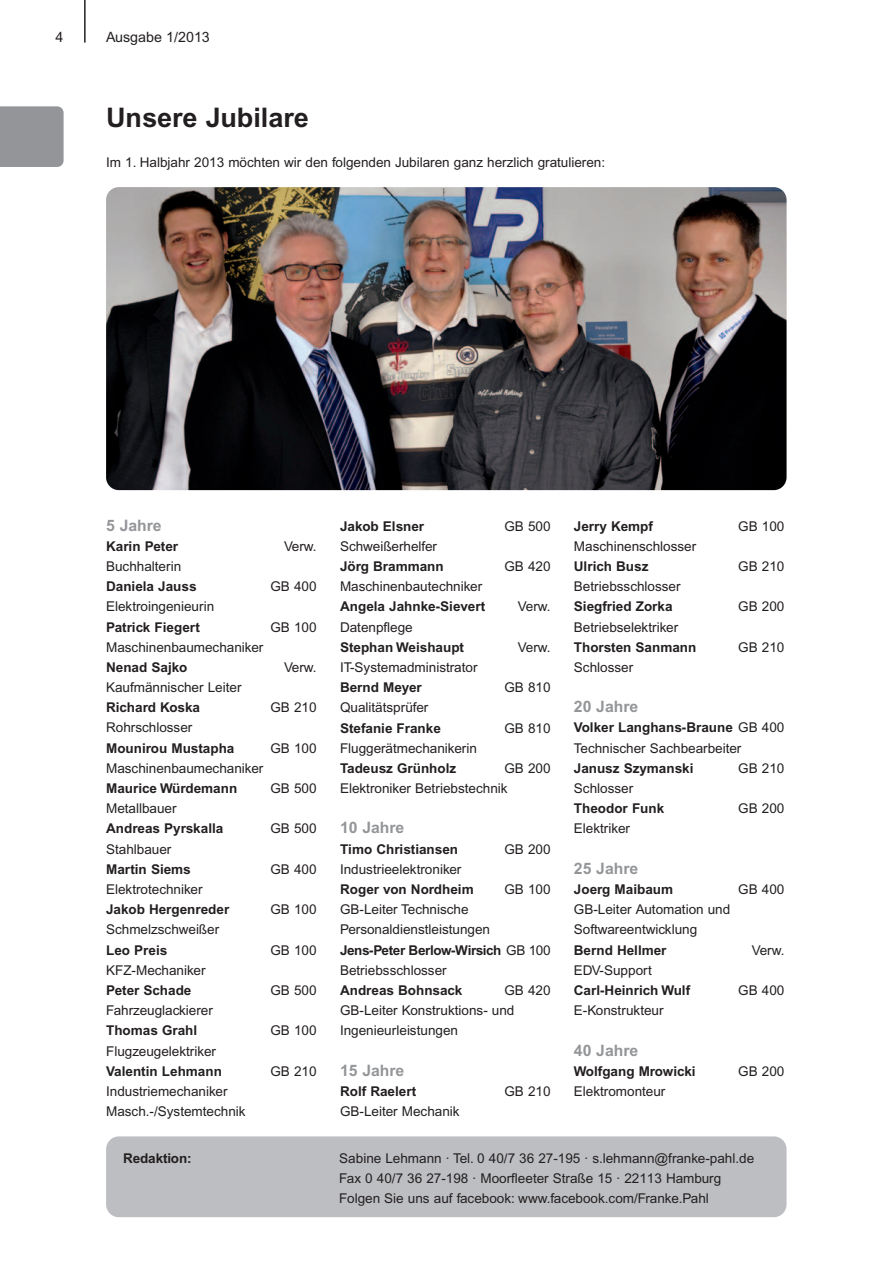
<style>
.page{position:relative;width:893px;height:1263px;background:#fff}
.page>*{position:absolute;margin:0;border:0;box-sizing:border-box;transform-origin:0 0}
.t1{font:700 27px "Arial";color:#231f20}
.t2{font:700 15.75px "Arial";color:#939598}
.t3{font:14.25px "Arial";color:#231f20}
.t4{font:13.5px/20.2px "Arial";color:#231f20}
.t5{font:700 13.5px "Arial";color:#231f20}
.s1{font-weight:700}
</style>
<div class="page">
<hr style="left:84px;top:0;width:2px;height:43px;background:#231f20">
<div style="left:106px;top:1136px;width:680px;height:81px;background:#bdbec1;border-radius:13px"></div>
<div style="left:0;top:106px;width:64px;height:61px;background:#939598"></div>
<img style="left:106px;top:187px;width:680px;height:303px;border-radius:13px">
<p class="t3" style="left:56px;top:32px;width:9px">4</p>
<p class="t3" style="left:106px;top:32px;width:105px">Ausgabe 1/2013</p>
<h1 class="t1" style="left:106px;top:107px;width:204px">Unsere Jubilare</h1>
<p class="t4" style="left:106px;top:153px;width:500px">Im 1. Halbjahr 2013 möchten wir den folgenden Jubilaren ganz herzlich gratulieren:</p>
<p class="t2" style="left:106px;top:519px;width:57px">5 Jahre</p>
<p class="t5" style="left:106px;top:541px;width:73px">Karin Peter</p>
<p class="t4" style="left:284px;top:537px;width:34px">Verw.</p>
<p class="t4" style="left:106px;top:557px;width:77px">Buchhalterin</p>
<p class="t5" style="left:106px;top:581px;width:92px">Daniela Jauss</p>
<p class="t4" style="left:270px;top:577px;width:48px">GB 400</p>
<p class="t4" style="left:106px;top:597px;width:110px">Elektroingenieurin</p>
<p class="t5" style="left:106px;top:622px;width:95px">Patrick Fiegert</p>
<p class="t4" style="left:270px;top:618px;width:48px">GB 100</p>
<p class="t4" style="left:106px;top:638px;width:159px">Maschinenbaumechaniker</p>
<p class="t5" style="left:106px;top:662px;width:83px">Nenad Sajko</p>
<p class="t4" style="left:284px;top:658px;width:34px">Verw.</p>
<p class="t4" style="left:106px;top:678px;width:137px">Kaufmännischer Leiter</p>
<p class="t5" style="left:106px;top:703px;width:96px">Richard Koska</p>
<p class="t4" style="left:270px;top:698px;width:48px">GB 210</p>
<p class="t4" style="left:106px;top:719px;width:88px">Rohrschlosser</p>
<p class="t5" style="left:106px;top:743px;width:130px">Mounirou Mustapha</p>
<p class="t4" style="left:270px;top:739px;width:48px">GB 100</p>
<p class="t4" style="left:106px;top:759px;width:159px">Maschinenbaumechaniker</p>
<p class="t5" style="left:106px;top:783px;width:133px">Maurice Würdemann</p>
<p class="t4" style="left:270px;top:779px;width:48px">GB 500</p>
<p class="t4" style="left:106px;top:799px;width:72px">Metallbauer</p>
<p class="t5" style="left:106px;top:824px;width:119px">Andreas Pyrskalla</p>
<p class="t4" style="left:270px;top:820px;width:48px">GB 500</p>
<p class="t4" style="left:106px;top:840px;width:67px">Stahlbauer</p>
<p class="t5" style="left:106px;top:864px;width:86px">Martin Siems</p>
<p class="t4" style="left:270px;top:860px;width:48px">GB 400</p>
<p class="t4" style="left:106px;top:880px;width:98px">Elektrotechniker</p>
<p class="t5" style="left:106px;top:905px;width:125px">Jakob Hergenreder</p>
<p class="t4" style="left:270px;top:900px;width:48px">GB 100</p>
<p class="t4" style="left:106px;top:921px;width:115px">Schmelzschweißer</p>
<p class="t5" style="left:106px;top:945px;width:63px">Leo Preis</p>
<p class="t4" style="left:270px;top:941px;width:48px">GB 100</p>
<p class="t4" style="left:106px;top:961px;width:101px">KFZ-Mechaniker</p>
<p class="t5" style="left:106px;top:985px;width:87px">Peter Schade</p>
<p class="t4" style="left:270px;top:981px;width:48px">GB 500</p>
<p class="t4" style="left:106px;top:1001px;width:108px">Fahrzeuglackierer</p>
<p class="t5" style="left:106px;top:1026px;width:93px">Thomas Grahl</p>
<p class="t4" style="left:270px;top:1022px;width:48px">GB 100</p>
<p class="t4" style="left:106px;top:1042px;width:111px">Flugzeugelektriker</p>
<p class="t5" style="left:106px;top:1066px;width:117px">Valentin Lehmann</p>
<p class="t4" style="left:270px;top:1062px;width:48px">GB 210</p>
<p class="t4" style="left:106px;top:1082px;width:141px">Industriemechaniker<br>Masch.-/Systemtechnik</p>
<p class="t5" style="left:340px;top:521px;width:86px">Jakob Elsner</p>
<p class="t4" style="left:504px;top:517px;width:48px">GB 500</p>
<p class="t4" style="left:340px;top:537px;width:98px">Schweißerhelfer</p>
<p class="t5" style="left:340px;top:561px;width:105px">Jörg Brammann</p>
<p class="t4" style="left:504px;top:557px;width:48px">GB 420</p>
<p class="t4" style="left:340px;top:577px;width:144px">Maschinenbautechniker</p>
<p class="t5" style="left:340px;top:602px;width:147px">Angela Jahnke-Sievert</p>
<p class="t4" style="left:518px;top:598px;width:34px">Verw.</p>
<p class="t4" style="left:340px;top:618px;width:74px">Datenpflege</p>
<p class="t5" style="left:340px;top:642px;width:126px">Stephan Weishaupt</p>
<p class="t4" style="left:518px;top:638px;width:34px">Verw.</p>
<p class="t4" style="left:340px;top:658px;width:139px">IT-Systemadministrator</p>
<p class="t5" style="left:340px;top:682px;width:83px">Bernd Meyer</p>
<p class="t4" style="left:504px;top:678px;width:48px">GB 810</p>
<p class="t4" style="left:340px;top:698px;width:90px">Qualitätsprüfer</p>
<p class="t5" style="left:340px;top:723px;width:102px">Stefanie Franke</p>
<p class="t4" style="left:504px;top:719px;width:48px">GB 810</p>
<p class="t4" style="left:340px;top:739px;width:139px">Fluggerätmechanikerin</p>
<p class="t5" style="left:340px;top:763px;width:118px">Tadeusz Grünholz</p>
<p class="t4" style="left:340px;top:759px;width:212px;text-indent:164px">GB 200<br>Elektroniker Betriebstechnik</p>
<p class="t2" style="left:340px;top:822px;width:66px">10 Jahre</p>
<p class="t5" style="left:340px;top:844px;width:120px">Timo Christiansen</p>
<p class="t4" style="left:504px;top:840px;width:48px">GB 200</p>
<p class="t4" style="left:340px;top:860px;width:123px">Industrieelektroniker</p>
<p class="t5" style="left:340px;top:884px;width:135px">Roger von Nordheim</p>
<p class="t4" style="left:504px;top:880px;width:48px">GB 100</p>
<p class="t4" style="left:340px;top:900px;width:212px">GB-Leiter Technische<br>Personaldienstleistungen<br><span class="s1">Jens-Peter Berlow-Wirsich</span> GB 100<br>Betriebsschlosser</p>
<p class="t5" style="left:340px;top:985px;width:124px">Andreas Bohnsack</p>
<p class="t4" style="left:340px;top:981px;width:212px;text-indent:164px">GB 420<br>GB-Leiter Konstruktions- und<br>Ingenieurleistungen</p>
<p class="t2" style="left:340px;top:1065px;width:66px">15 Jahre</p>
<p class="t5" style="left:340px;top:1086px;width:78px">Rolf Raelert</p>
<p class="t4" style="left:504px;top:1082px;width:48px">GB 210</p>
<p class="t4" style="left:340px;top:1102px;width:121px">GB-Leiter Mechanik</p>
<p class="t5" style="left:574px;top:521px;width:81px">Jerry Kempf</p>
<p class="t4" style="left:738px;top:517px;width:48px">GB 100</p>
<p class="t4" style="left:574px;top:537px;width:124px">Maschinenschlosser</p>
<p class="t5" style="left:574px;top:561px;width:76px">Ulrich Busz</p>
<p class="t4" style="left:738px;top:557px;width:48px">GB 210</p>
<p class="t4" style="left:574px;top:577px;width:108px">Betriebsschlosser</p>
<p class="t5" style="left:574px;top:602px;width:100px">Siegfried Zorka</p>
<p class="t4" style="left:738px;top:597px;width:48px">GB 200</p>
<p class="t4" style="left:574px;top:618px;width:106px">Betriebselektriker</p>
<p class="t5" style="left:574px;top:642px;width:124px">Thorsten Sanmann</p>
<p class="t4" style="left:738px;top:638px;width:48px">GB 210</p>
<p class="t4" style="left:574px;top:658px;width:61px">Schlosser</p>
<p class="t2" style="left:574px;top:701px;width:66px">20 Jahre</p>
<p class="t4" style="left:574px;top:719px;width:212px"><span class="s1">Volker Langhans-Braune</span> GB 400<br>Technischer Sachbearbeiter</p>
<p class="t5" style="left:574px;top:763px;width:121px">Janusz Szymanski</p>
<p class="t4" style="left:738px;top:759px;width:48px">GB 210</p>
<p class="t4" style="left:574px;top:779px;width:61px">Schlosser</p>
<p class="t5" style="left:574px;top:804px;width:92px">Theodor Funk</p>
<p class="t4" style="left:738px;top:799px;width:48px">GB 200</p>
<p class="t4" style="left:574px;top:820px;width:58px">Elektriker</p>
<p class="t2" style="left:574px;top:863px;width:66px">25 Jahre</p>
<p class="t5" style="left:574px;top:884px;width:101px">Joerg Maibaum</p>
<p class="t4" style="left:738px;top:880px;width:48px">GB 400</p>
<p class="t4" style="left:574px;top:900px;width:158px">GB-Leiter Automation und<br>Softwareentwicklung</p>
<p class="t5" style="left:574px;top:945px;width:94px">Bernd Hellmer</p>
<p class="t4" style="left:752px;top:941px;width:34px">Verw.</p>
<p class="t4" style="left:574px;top:961px;width:80px">EDV-Support</p>
<p class="t5" style="left:574px;top:985px;width:118px">Carl-Heinrich Wulf</p>
<p class="t4" style="left:738px;top:981px;width:48px">GB 400</p>
<p class="t4" style="left:574px;top:1001px;width:91px">E-Konstrukteur</p>
<p class="t2" style="left:574px;top:1044px;width:66px">40 Jahre</p>
<p class="t5" style="left:574px;top:1066px;width:123px">Wolfgang Mrowicki</p>
<p class="t4" style="left:738px;top:1062px;width:48px">GB 200</p>
<p class="t4" style="left:574px;top:1082px;width:93px">Elektromonteur</p>
<p class="t5" style="left:123px;top:1153px;width:70px">Redaktion:</p>
<p class="t4" style="left:339px;top:1149px;width:416px">Sabine Lehmann · Tel. 0 40/7 36 27-195 · s.lehmann@franke-pahl.de<br>Fax 0 40/7 36 27-198 · Moorfleeter Straße 15 · 22113 Hamburg<br>Folgen Sie uns auf facebook: www.facebook.com/Franke.Pahl</p>
</div>
